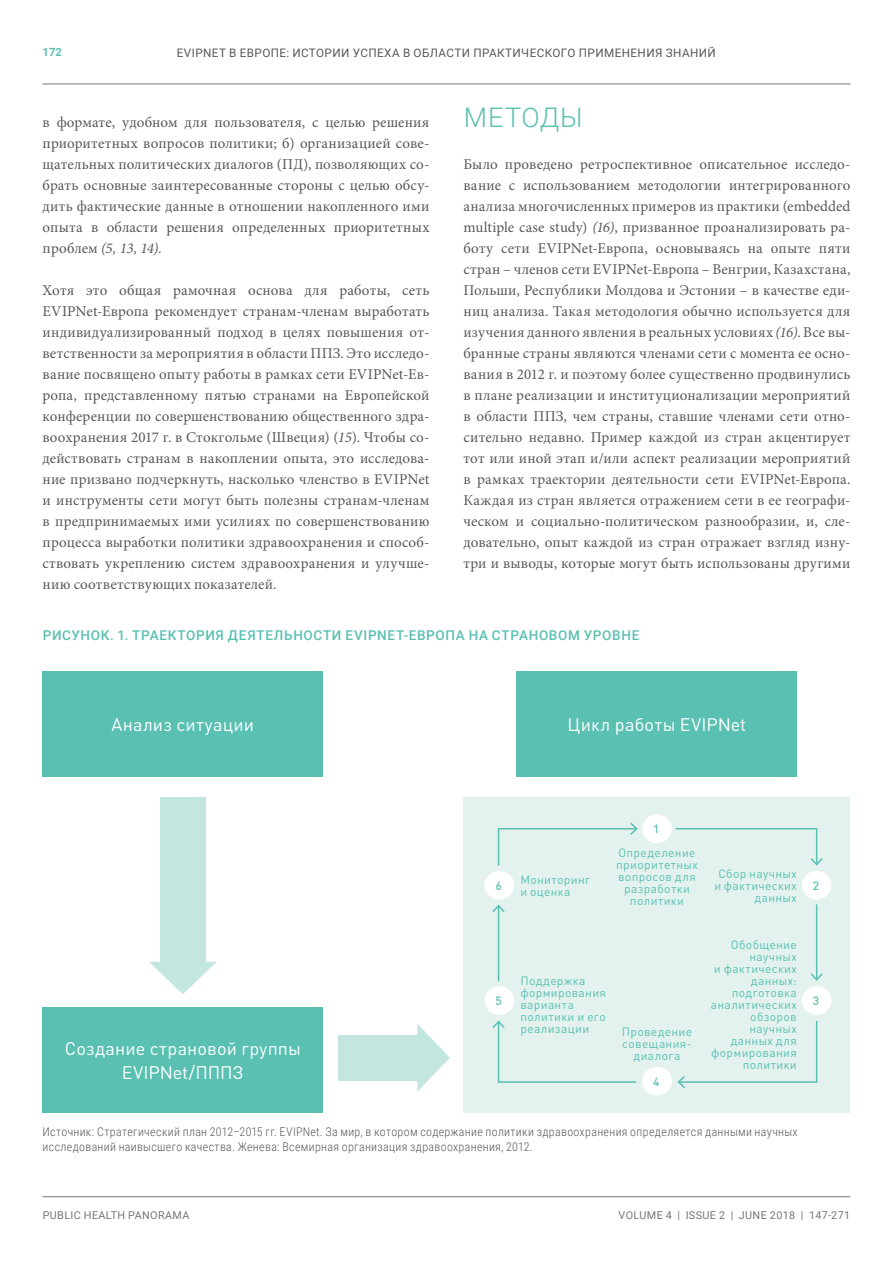
<style>
.page{position:relative;width:893px;height:1263px;background:#fff}
.page>*{position:absolute;margin:0;border:0;box-sizing:border-box;transform-origin:0 0}
.HEAD_B_RU{font:300 27px "Roboto";letter-spacing:.03em;color:#5ac0b2}
.FIG_TEXT_LIGHT{font:18px/24px "DIN Round Pro";letter-spacing:.005em;color:#fff;text-align:center}
.BODY_TEXT_RU{font:15px/21px "Minion Pro";letter-spacing:.015em;color:#57585a;text-align:justify}
.FIGURE_TITLE{font:500 13.5px "Roboto";letter-spacing:.05em;color:#5ac0b2}
.FIG_TEXT_LIGHT-2{font:12px/12px "DIN Round Pro";letter-spacing:.03em;color:#5ac0b2;text-align:center}
.TABLE_NOTE{font:300 12px/15px "Roboto Condensed";letter-spacing:.025em;color:#57585a}
.FIG_TEXT_BIOLD{font:500 12px "DIN Round Pro";color:#5ac0b2}
.t1{font:11.7px "Roboto";letter-spacing:.035em;color:#57585a}
.t2{font:700 11.25px "Roboto";color:#5ac0b2}
.t3{font:10.8px "Roboto";letter-spacing:.035em;color:#757679}
.s1{font-style:italic}
</style>
<div class="page">
<hr style="left:43px;top:84px;width:807px;height:1px;background:#757679">
<hr style="left:43px;top:1196px;width:807px;height:1px;background:#757679">
<div style="left:43px;top:672px;width:280px;height:105px;background:#5ac0b2"></div>
<div style="left:517px;top:672px;width:280px;height:105px;background:#5ac0b2"></div>
<div style="left:463px;top:798px;width:387px;height:315px;background:#e3f2ef"></div>
<div style="left:43px;top:1008px;width:280px;height:105px;background:#5ac0b2"></div>
<div style="left:642px;top:814px;width:30px;height:29px;background:#fff;border-radius:50%"></div>
<div style="left:642px;top:1067px;width:30px;height:28px;background:#fff;border-radius:50%"></div>
<div style="left:802px;top:871px;width:29px;height:28px;background:#fff;border-radius:50%"></div>
<div style="left:485px;top:871px;width:29px;height:28px;background:#fff;border-radius:50%"></div>
<div style="left:802px;top:986px;width:29px;height:29px;background:#fff;border-radius:50%"></div>
<div style="left:485px;top:986px;width:29px;height:29px;background:#fff;border-radius:50%"></div>
<hr style="left:675px;top:828px;width:142px;height:1px;background:#5ac0b2">
<hr style="left:816px;top:1021px;width:1px;height:61px;background:#5ac0b2">
<hr style="left:499px;top:1081px;width:137px;height:2px;background:#5ac0b2">
<hr style="left:498px;top:829px;width:1px;height:37px;background:#5ac0b2">
<hr style="left:816px;top:828px;width:1px;height:36px;background:#5ac0b2">
<svg style="left:810px;top:856px;width:13px;height:10px"></svg>
<hr style="left:678px;top:1081px;width:139px;height:2px;background:#5ac0b2">
<svg style="left:677px;top:1076px;width:10px;height:12px"></svg>
<hr style="left:498px;top:1021px;width:1px;height:62px;background:#5ac0b2">
<svg style="left:492px;top:1020px;width:13px;height:10px"></svg>
<hr style="left:498px;top:828px;width:139px;height:1px;background:#5ac0b2">
<svg style="left:629px;top:822px;width:9px;height:13px"></svg>
<hr style="left:816px;top:904px;width:1px;height:76px;background:#5ac0b2">
<svg style="left:810px;top:972px;width:13px;height:9px"></svg>
<hr style="left:498px;top:906px;width:1px;height:75px;background:#5ac0b2">
<svg style="left:492px;top:904px;width:13px;height:10px"></svg>
<div style="left:160px;top:798px;width:46px;height:168px;background:#c3e6e0"></div>
<div style="left:338px;top:1035px;width:83px;height:45px;background:#c3e6e0"></div>
<svg style="left:149px;top:962px;width:68px;height:32px"></svg>
<svg style="left:417px;top:1024px;width:33px;height:68px"></svg>
<p class="t2" style="left:43px;top:44px;width:21px">172</p>
<p class="t1" style="left:177px;top:44px;width:541px">EVIPNET В ЕВРОПЕ: ИСТОРИИ УСПЕХА В ОБЛАСТИ ПРАКТИЧЕСКОГО ПРИМЕНЕНИЯ ЗНАНИЙ</p>
<p class="BODY_TEXT_RU" style="left:43px;top:111px;width:388px">в формате, удобном для пользователя, с целью решения приоритетных вопросов политики; б) организацией сове&shy;щательных политических диалогов (ПД), позволяющих со&shy;брать основные заинтересованные стороны с целью обсу&shy;дить фактические данные в отношении накопленного ими опыта в области решения определенных приоритетных проблем <span class="s1">(5, 13, 14)</span>.</p>
<p class="BODY_TEXT_RU" style="left:43px;top:279px;width:388px">Хотя это общая рамочная основа для работы, сеть EVIPNet-Европа рекомендует странам-членам выработать индивидуализированный подход в целях повышения от&shy;ветственности за мероприятия в области ППЗ. Это исследо&shy;вание посвящено опыту работы в рамках сети EVIPNet-Ев&shy;ропа, представленному пятью странами на Европейской конференции по совершенствованию общественного здра&shy;воохранения 2017 г. в Стокгольме (Швеция) (<span class="s1">15</span>). Чтобы со&shy;действовать странам в накоплении опыта, это исследова&shy;ние призвано подчеркнуть, насколько членство в EVIPNet и инструменты сети могут быть полезны странам-членам в предпринимаемых ими усилиях по совершенствованию процесса выработки политики здравоохранения и способ&shy;ствовать укреплению систем здравоохранения и улучше&shy;нию соответствующих показателей.</p>
<p class="HEAD_B_RU" style="left:464px;top:98px;width:120px">МЕТОДЫ</p>
<p class="BODY_TEXT_RU" style="left:463px;top:153px;width:388px">Было проведено ретроспективное описательное исследо&shy;вание с использованием методологии интегрированного анализа многочисленных примеров из практики (embedded multiple case study) <span class="s1">(16)</span>, призванное проанализировать ра&shy;боту сети EVIPNet-Европа, основываясь на опыте пяти стран – членов сети EVIPNet-Европа – Венгрии, Казахстана, Польши, Республики Молдова и Эстонии – в качестве еди&shy;ниц анализа. Такая методология обычно используется для изучения данного явления в реальных условиях <span class="s1">(16)</span>. Все вы&shy;бранные страны являются членами сети с момента ее осно&shy;вания в 2012 г. и поэтому более существенно продвинулись в плане реализации и институционализации мероприятий в области ППЗ, чем страны, ставшие членами сети отно&shy;сительно недавно. Пример каждой из стран акцентирует тот или иной этап и/или аспект реализации мероприятий в рамках траектории деятельности сети EVIPNet-Европа.<br>Каждая из стран является отражением сети в ее географи&shy;ческом и социально-политическом разнообразии, и, сле&shy;довательно, опыт каждой из стран отражает взгляд изну&shy;три и выводы, которые могут быть использованы другими</p>
<p class="FIGURE_TITLE" style="left:43px;top:625px;width:598px">РИСУНОК. 1. ТРАЕКТОРИЯ ДЕЯТЕЛЬНОСТИ EVIPNET-ЕВРОПА НА СТРАНОВОМ УРОВНЕ</p>
<p class="FIG_TEXT_LIGHT" style="left:112px;top:712px;width:144px">Анализ ситуации</p>
<p class="FIG_TEXT_LIGHT" style="left:568px;top:712px;width:180px">Цикл работы EVIPNet</p>
<p class="FIG_TEXT_BIOLD" style="left:653px;top:821px;width:8px">1</p>
<p class="FIG_TEXT_LIGHT" style="left:65px;top:1036px;width:238px">Создание страновой группы<br>EVIPNet/ПППЗ</p>
<p class="FIG_TEXT_LIGHT-2" style="left:616px;top:846px;width:83px">Определение приоритетных вопросов для разработки политики</p>
<p class="FIG_TEXT_LIGHT-2" style="left:714px;top:867px;width:84px;text-align:right">Сбор научных и фактических данных</p>
<p class="FIG_TEXT_LIGHT-2" style="left:520px;top:873px;width:71px;text-align:left">Мониторинг и оценка</p>
<p class="FIG_TEXT_BIOLD" style="left:496px;top:877px;width:8px">6</p>
<p class="FIG_TEXT_BIOLD" style="left:813px;top:877px;width:8px">2</p>
<p class="FIG_TEXT_LIGHT-2" style="left:711px;top:938px;width:88px;text-align:right">Обобщение научных<br>и фактических данных: подготовка аналитических обзоров научных данных для формирования политики</p>
<p class="FIG_TEXT_LIGHT-2" style="left:520px;top:974px;width:87px;text-align:left">Поддержка формирования варианта политики и его реализации</p>
<p class="FIG_TEXT_BIOLD" style="left:496px;top:993px;width:8px">5</p>
<p class="FIG_TEXT_BIOLD" style="left:813px;top:993px;width:8px">3</p>
<p class="FIG_TEXT_LIGHT-2" style="left:622px;top:1025px;width:72px">Проведение совещания&shy;диалога</p>
<p class="FIG_TEXT_BIOLD" style="left:653px;top:1073px;width:8px">4</p>
<p class="TABLE_NOTE" style="left:43px;top:1124px;width:757px">Источник: Стратегический план 2012–2015 гг. EVIPNet. За мир, в котором содержание политики здравоохранения определяется данными научных исследований наивысшего качества. Женева: Всемирная организация здравоохранения, 2012.</p>
<p class="t3" style="left:43px;top:1207px;width:148px">PUBLIC HEALTH PANORAMA</p>
<p class="t3" style="left:619px;top:1207px;width:233px">VOLUME 4 | ISSUE 2 | JUNE 2018 | 147-271</p>
</div>
